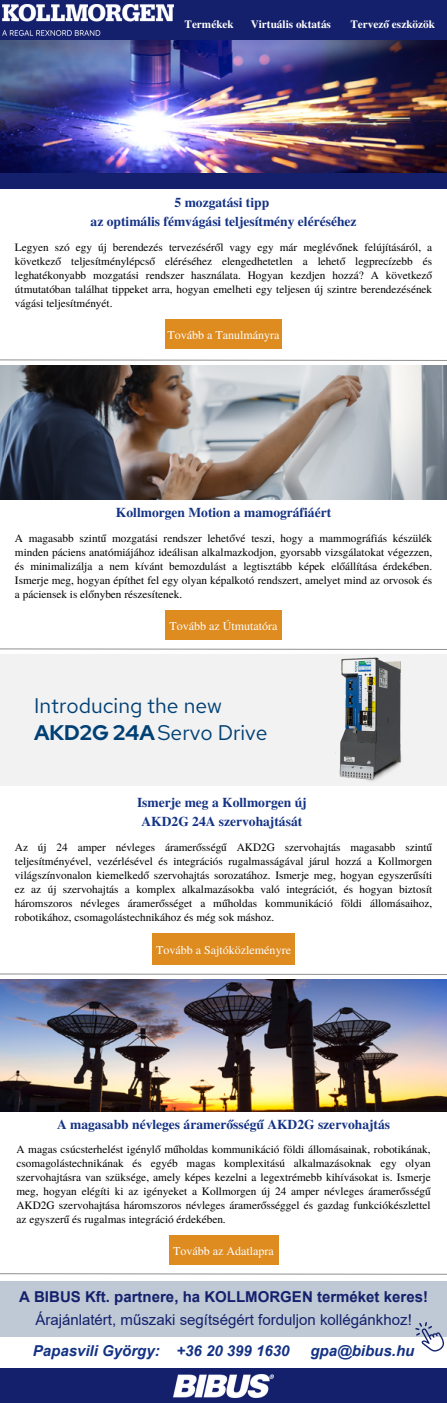
<style>
.page{position:relative;width:447px;height:1403px;background:#fff}
.page>*{position:absolute;margin:0;border:0;box-sizing:border-box;transform-origin:0 0}
.t1{font:21.15px "Red Hat Text";color:#014075}
.t2{font:15px "Arial";color:#14206c}
.t3{font:700 15px "Arial";color:#14206c}
.t4{font:italic 700 15px "Arial";color:#143285}
.t5{font:700 13.5px "Te X Gyre Termes";color:#143285}
.t6{font:12px "Te X Gyre Termes";color:#fff}
.t7{font:11.25px/14.1px "Te X Gyre Termes";color:#000;text-align:justify}
.t8{font:700 11.25px "Te X Gyre Termes";color:#fff}
.s1{font-family:"Red Hat Display";font-weight:700}
</style>
<div class="page">
<div style="left:169px;top:1235px;width:109px;height:30px;background:#de8b20"></div>
<div style="left:152px;top:933px;width:142px;height:32px;background:#de8b20"></div>
<div style="left:0;top:1368px;width:447px;height:35px;background:#14206c"></div>
<img style="left:174px;top:1375px;width:99px;height:22px">
<div style="left:0;top:1281px;width:447px;height:56px;background:#bec9d5"></div>
<svg style="left:415px;top:1322px;width:29px;height:30px"></svg>
<div style="left:0;top:0;width:447px;height:47px;background:#14206c"></div>
<div style="left:0;top:159px;width:447px;height:30px;background:#14206c"></div>
<img style="left:2px;top:5px;width:171px;height:30px">
<img style="left:0;top:40px;width:447px;height:132px">
<img style="left:0;top:366px;width:447px;height:133px">
<div style="left:165px;top:319px;width:117px;height:30px;background:#de8b20"></div>
<div style="left:165px;top:610px;width:117px;height:30px;background:#de8b20"></div>
<img style="left:0;top:980px;width:447px;height:131px">
<svg style="left:0;top:359px;width:447px;height:2px"></svg>
<svg style="left:0;top:648px;width:447px;height:2px"></svg>
<svg style="left:0;top:973px;width:447px;height:2px"></svg>
<svg style="left:0;top:1273px;width:447px;height:2px"></svg>
<div style="left:0;top:654px;width:447px;height:132px;background:#f2f2f2"></div>
<img style="left:335px;top:657px;width:66px;height:124px">
<p class="t8" style="left:184px;top:15px;width:51px">Termékek</p>
<p class="t8" style="left:251px;top:15px;width:82px">Virtuális oktatás</p>
<p class="t8" style="left:350px;top:15px;width:86px">Tervező eszközök</p>
<p class="t5" style="left:174px;top:192px;width:96px">5 mozgatási tipp</p>
<p class="t5" style="left:91px;top:211px;width:267px">az optimális fémvágási teljesítmény eléréséhez</p>
<p class="t7" style="left:15px;top:239px;width:419px">Legyen szó egy új berendezés tervezéséről vagy egy már meglévőnek felújításáról, a következő teljesítménylépcső eléréséhez elengedhetetlen a lehető legprecízebb és leghatékonyabb mozgatási rendszer használata. Hogyan kezdjen hozzá? A következő útmutatóban találhat tippeket arra, hogyan emelheti egy teljesen új szintre berendezésének vágási teljesítményét.</p>
<p class="t6" style="left:167px;top:326px;width:114px">Tovább a Tanulmányra</p>
<p class="t5" style="left:116px;top:502px;width:217px">Kollmorgen Motion a mamográfiáért</p>
<p class="t7" style="left:15px;top:530px;width:419px">A magasabb szintű mozgatási rendszer lehetővé teszi, hogy a mammográfiás készülék minden páciens anatómiájához ideálisan alkalmazkodjon, gyorsabb vizsgálatokat végezzen, és minimalizálja a nem kívánt bemozdulást a legtisztább képek előállítása érdekében.<br>Ismerje meg, hogyan építhet fel egy olyan képalkotó rendszert, amelyet mind az orvosok és a páciensek is előnyben részesítenek.</p>
<p class="t6" style="left:169px;top:617px;width:110px">Tovább az Útmutatóra</p>
<p class="t1" style="left:34px;top:692px;width:189px">Introducing the new</p>
<p class="t1" style="left:34px;top:718px;width:235px"><span class="s1">AKD2G 24A</span>Servo Drive</p>
<p class="t5" style="left:137px;top:792px;width:171px">Ismerje meg a Kollmorgen új</p>
<p class="t5" style="left:141px;top:811px;width:162px">AKD2G 24A szervohajtását</p>
<p class="t7" style="left:15px;top:839px;width:419px">Az új 24 amper névleges áramerősségű AKD2G szervohajtás magasabb szintű teljesítményével, vezérlésével és integrációs rugalmasságával járul hozzá a Kollmorgen világszínvonalon kiemelkedő szervohajtás sorozatához. Ismerje meg, hogyan egyszerűsíti ez az új szervohajtás a komplex alkalmazásokba való integrációt, és hogyan biztosít háromszoros névleges áramerősséget a műholdas kommunikáció földi állomásaihoz, robotikához, csomagolástechnikához és még sok máshoz.</p>
<p class="t6" style="left:156px;top:941px;width:136px">Tovább a Sajtóközleményre</p>
<p class="t5" style="left:57px;top:1113px;width:334px">A magasabb névleges áramerősségű AKD2G szervohajtás</p>
<p class="t7" style="left:16px;top:1141px;width:415px">A magas csúcsterhelést igénylő műholdas kommunikáció földi állomásainak, robotikának, csomagolástechnikának és egyéb magas komplexitású alkalmazásoknak egy olyan szervohajtásra van szüksége, amely képes kezelni a legextrémebb kihívásokat is. Ismerje meg, hogyan elégíti ki az igényeket a Kollmorgen új 24 amper névleges áramerősségű AKD2G szervohajtása háromszoros névleges áramerősséggel és gazdag funkciókészlettel az egyszerű és rugalmas integráció érdekében.</p>
<p class="t6" style="left:173px;top:1242px;width:102px">Tovább az Adatlapra</p>
<p class="t3" style="left:19px;top:1289px;width:410px">A BIBUS Kft. partnere, ha KOLLMORGEN terméket keres!</p>
<p class="t2" style="left:35px;top:1311px;width:378px">Árajánlatért, műszaki segítségért forduljon kollégánkhoz!</p>
<p class="t4" style="left:33px;top:1342px;width:258px">Papasvili György: +36 20 399 1630</p>
<p class="t4" style="left:310px;top:1342px;width:105px">gpa@bibus.hu</p>
</div>
